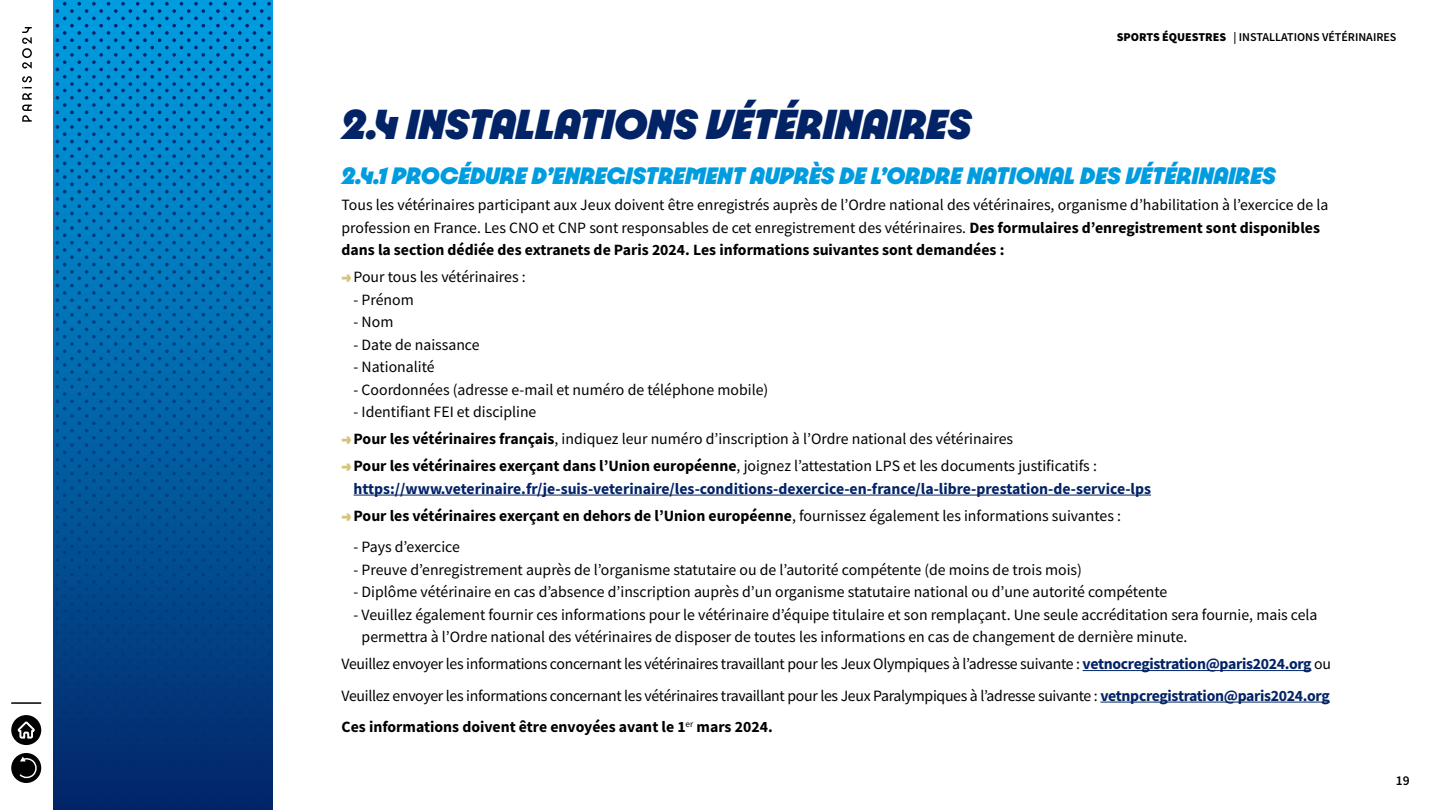
<style>
.page{position:relative;width:1440px;height:810px;background:#fff}
.page>*{position:absolute;margin:0;border:0;box-sizing:border-box;transform-origin:0 0}
.t1{font:italic 900 45px "Paris 2024";color:#022366}
.t2{font:italic 900 25.5px "Paris 2024";color:#009ce0}
.t3{font:15.75px/22.5px "Source Sans Pro";color:#000}
.t4{font:700 15.75px/22.5px "Source Sans Pro";color:#022366}
.t5{font:700 15.75px "Source Sans Pro";color:#000}
.t6{font:600 13.5px "Source Sans Pro";color:#000}
.t7{font:600 12px "Source Sans Pro";color:#000}
.s1{font-weight:900}
.s2{font-weight:700}
.s3{font-family:"Paris 2024";font-weight:900;color:#d7c378}
.s4{color:#000}
.s5{font-weight:400;color:#000}
.s6{font-weight:400}
.s7{font-weight:700;color:#022366}
</style>
<div class="page">
<div style="left:52px;top:0;width:220px;height:810px;background:linear-gradient(to bottom,#00a2e6,#02276a)"></div>
<svg style="left:56px;top:2px;width:215px;height:806px;background:#0061a5"></svg>
<svg style="left:22px;top:76px;width:10px;height:46px"></svg>
<svg style="left:22px;top:27px;width:10px;height:42px"></svg>
<div style="left:11px;top:715px;width:30px;height:30px;background:#000;border-radius:50%"></div>
<svg style="left:18px;top:722px;width:17px;height:16px"></svg>
<hr style="left:11px;top:702px;width:30px;height:2px;background:#000">
<div style="left:11px;top:753px;width:30px;height:30px;background:#000;border-radius:50%"></div>
<svg style="left:19px;top:757px;width:20px;height:23px"></svg>
<hr style="left:354px;top:495px;width:797px;height:1px;background:#022366">
<hr style="left:1083px;top:670px;width:228px;height:1px;background:#022366">
<hr style="left:1100px;top:702px;width:230px;height:1px;background:#022366">
<p class="t7" style="left:1117px;top:29px;width:281px"><span class="s1">SPORTS ÉQUESTRES</span> | IN STALLATION S VÉTÉRINAIRES</p>
<h1 class="t1" style="left:342px;top:95px;width:631px">2.4 INSTALLATIONS VÉTÉRINAIRES</h1>
<h2 class="t2" style="left:342px;top:159px;width:936px">2.4.1 PROCÉDURE D’ENREGISTREMENT AUPRÈS DE L’ORDRE NATIONAL DES VÉTÉRINAIRES</h2>
<p class="t3" style="left:342px;top:193px;width:988px">Tous les vétérinaires participant aux Jeux doivent être enregistrés auprès de l’Ordre national des vétérinaires, organisme d’habilitation à l’exercice de la profession en France. Les CNO et CNP sont responsables de cet enregistrement des vétérinaires. <span class="s2">Des formulaires d’enregistrement sont disponibles dans la section dédiée des extranets de Paris 2024. Les informations suivantes sont demandées :</span></p>
<p class="t3" style="left:342px;top:265px;width:186px"><span class="s3">→</span>Pour tous les vétérinaires :</p>
<p class="t3" style="left:354px;top:288px;width:62px">- Prénom</p>
<p class="t3" style="left:354px;top:310px;width:41px">- Nom</p>
<p class="t3" style="left:354px;top:333px;width:128px">- Date de naissance</p>
<p class="t3" style="left:354px;top:355px;width:83px">- Nationalité</p>
<p class="t3" style="left:354px;top:378px;width:416px">- Coordonnées (adresse e-mail et numéro de téléphone mobile)</p>
<p class="t3" style="left:354px;top:400px;width:184px">- Identifiant FEI et discipline</p>
<p class="t3" style="left:342px;top:427px;width:673px"><span class="s3">→</span><span class="s2">Pour les vétérinaires français</span>, indiquez leur numéro d’inscription à l’Ordre national des vétérinaires</p>
<p class="t4" style="left:354px;top:454px;width:799px;text-indent:-12px"><span class="s3">→</span><span class="s4">Pour les vétérinaires exerçant dans l’Union européenne</span><span class="s5">, joignez l’attestation LPS et les documents justificatifs : </span>https://www.veterinaire.fr/je-suis-veterinaire/les-conditions-dexercice-en-france/la-libre-prestation-de-service-lps</p>
<p class="t5" style="left:342px;top:505px;width:781px"><span class="s3">→</span>Pour les vétérinaires exerçant en dehors de l’Union européenne<span class="s6">, fournissez également les informations suivantes :</span></p>
<p class="t3" style="left:354px;top:535px;width:108px">- Pays d’exercice</p>
<p class="t3" style="left:354px;top:558px;width:730px">- Preuve d’enregistrement auprès de l’organisme statutaire ou de l’autorité compétente (de moins de trois mois)</p>
<p class="t3" style="left:354px;top:580px;width:815px">- Diplôme vétérinaire en cas d’absence d’inscription auprès d’un organisme statutaire national ou d’une autorité compétente</p>
<p class="t3" style="left:362px;top:603px;width:957px;text-indent:-8px">- Veuillez également fournir ces informations pour le vétérinaire d’équipe titulaire et son remplaçant. Une seule accréditation sera fournie, mais cela permettra à l’Ordre national des vétérinaires de disposer de toutes les informations en cas de changement de dernière minute.</p>
<p class="t3" style="left:342px;top:648px;width:991px;line-height:31.5px;text-align:justify">Veuillez envoyer les informations concernant les vétérinaires travaillant pour les Jeux Olympiques à l’adresse suivante : <span class="s7">vetnocregistration@paris2024.org</span> ou Veuillez envoyer les informations concernant les vétérinaires travaillant pour les Jeux Paralympiques à l’adresse suivante : <span class="s7">vetnpcregistration@paris2024.org </span><span class="s2">Ces informations doivent être envoyées avant le 1</span><sup>er</sup> <span class="s2">mars 2024.</span></p>
<p class="t6" style="left:1396px;top:771px;width:15px">19</p>
</div>
